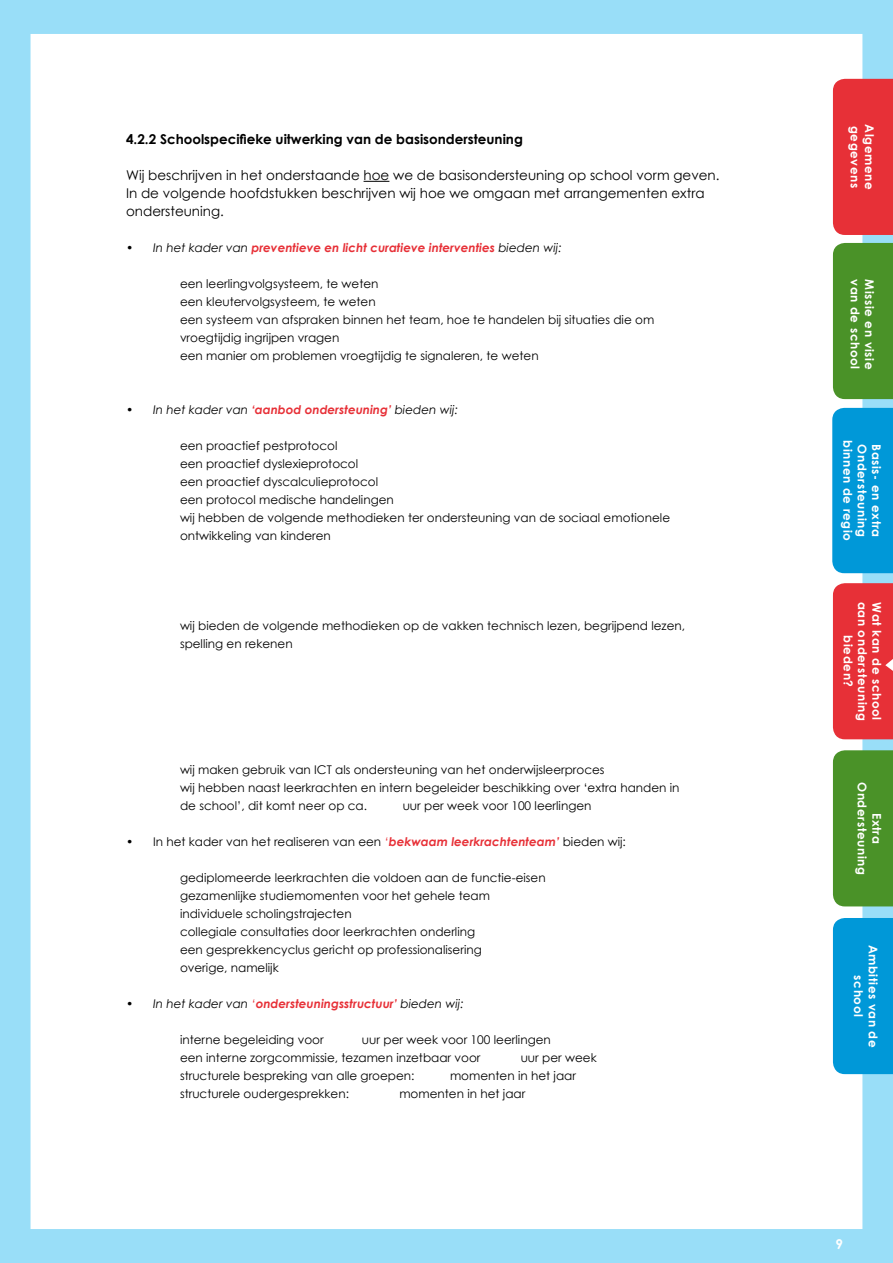
<style>
.page{position:relative;width:893px;height:1263px;background:#99def8}
.page>*{position:absolute;margin:0;border:0;box-sizing:border-box;transform-origin:0 0}
.t1{font:13.5px/18px "Century Gothic";color:#000}
.t2{font:700 13.5px "Century Gothic";color:#000}
.t3{font:700 13.5px "Century Gothic";color:#fff}
.t4{font:12px/18px "Century Gothic";color:#000}
.t5{font:700 12px/14.4px "Century Gothic";letter-spacing:.05em;color:#fff;text-align:center}
.t6{font:italic 12px "Century Gothic";color:#000}
.t7{font:italic 700 12px "Century Gothic";color:#e73037}
.s1{font-weight:400;color:#000}
.s2{font-weight:700;color:#e73037}
.s3{font-style:italic;color:#e73037}
.s4{font-weight:700;font-style:italic;color:#e73037}
.s5{color:#e73037}
</style>
<div class="page">
<div style="left:31px;top:34px;width:831px;height:1195px;background:#fff"></div>
<div style="left:833px;top:79px;width:60px;height:156px;background:#e73037"></div>
<div style="left:833px;top:243px;width:60px;height:156px;background:#4a9228"></div>
<div style="left:832px;top:408px;width:61px;height:165px;background:#0098d8"></div>
<div style="left:833px;top:750px;width:60px;height:156px;background:#4a9228"></div>
<div style="left:833px;top:918px;width:60px;height:156px;background:#0098d8"></div>
<svg style="left:364px;top:181px;width:25px;height:1px"></svg>
<div style="left:833px;top:583px;width:60px;height:156px;background:#e73037"></div>
<p class="t2" style="left:126px;top:131px;width:398px">4.2.2 Schoolspecifieke uitwerking van de basisondersteuning</p>
<p class="t1" style="left:126px;top:166px;width:595px">Wij beschrijven in het onderstaande hoe we de basisondersteuning op school vorm geven.<br>In de volgende hoofdstukken beschrijven wij hoe we omgaan met arrangementen extra ondersteuning.</p>
<p class="t7" style="left:126px;top:240px;width:437px"><span class="s1">• In het kader van</span> preventieve en licht curatieve interventies <span class="s1">bieden wij:</span></p>
<p class="t4" style="left:180px;top:274px;width:476px">een leerlingvolgsysteem, te weten<br>een kleutervolgsysteem, te weten<br>een systeem van afspraken binnen het team, hoe te handelen bij situaties die om vroegtijdig ingrijpen vragen<br>een manier om problemen vroegtijdig te signaleren, te weten</p>
<p class="t6" style="left:126px;top:402px;width:333px">• In het kader van <span class="s2">‘aanbod ondersteuning’</span> bieden wij:</p>
<p class="t4" style="left:180px;top:436px;width:492px">een proactief pestprotocol<br>een proactief dyslexieprotocol<br>een proactief dyscalculieprotocol<br>een protocol medische handelingen<br>wij hebben de volgende methodieken ter ondersteuning van de sociaal emotionele ontwikkeling van kinderen</p>
<p class="t4" style="left:180px;top:616px;width:507px">wij bieden de volgende methodieken op de vakken technisch lezen, begrijpend lezen, spelling en rekenen</p>
<p class="t4" style="left:180px;top:760px;width:501px">wij maken gebruik van ICT als ondersteuning van het onderwijsleerproces<br>wij hebben naast leerkrachten en intern begeleider beschikking over ‘extra handen in de school’, dit komt neer op ca.</p>
<p class="t4" style="left:403px;top:796px;width:190px">uur per week voor 100 leerlingen</p>
<p class="t4" style="left:126px;top:832px;width:501px">• In het kader van het realiseren van een <span class="s3">‘</span><span class="s4">bekwaam leerkrachtenteam’</span> bieden wij:</p>
<p class="t4" style="left:180px;top:868px;width:367px">gediplomeerde leerkrachten die voldoen aan de functie-eisen gezamenlijke studiemomenten voor het gehele team individuele scholingstrajecten<br>collegiale consultaties door leerkrachten onderling<br>een gesprekkencyclus gericht op professionalisering<br>overige, namelijk</p>
<p class="t6" style="left:126px;top:996px;width:339px">• In het kader van <span class="s5">‘</span><span class="s2">ondersteuningsstructuur’</span> bieden wij:</p>
<p class="t4" style="left:180px;top:1030px;width:145px">interne begeleiding voor</p>
<p class="t4" style="left:180px;top:1030px;width:372px;text-indent:182px">uur per week voor 100 leerlingen een interne zorgcommissie, tezamen inzetbaar voor</p>
<p class="t4" style="left:521px;top:1048px;width:78px">uur per week</p>
<p class="t4" style="left:180px;top:1066px;width:236px">structurele bespreking van alle groepen:</p>
<p class="t4" style="left:450px;top:1066px;width:127px">momenten in het jaar</p>
<p class="t4" style="left:180px;top:1084px;width:171px">structurele oudergesprekken:</p>
<p class="t4" style="left:399px;top:1084px;width:127px">momenten in het jaar</p>
<p class="t5" style="left:863px;top:126px;width:64px;rotate:90deg">gegevens</p>
<p class="t5" style="left:877px;top:124px;width:67px;rotate:90deg">Algemene</p>
<p class="t5" style="left:863px;top:279px;width:91px;rotate:90deg">van de school</p>
<p class="t5" style="left:877px;top:279px;width:92px;rotate:90deg">Missie en visie</p>
<p class="t5" style="left:855px;top:440px;width:102px;rotate:90deg">binnen de regio</p>
<p class="t5" style="left:870px;top:444px;width:94px;rotate:90deg">Ondersteuning</p>
<p class="t5" style="left:884px;top:444px;width:95px;rotate:90deg">Basis- en extra</p>
<p class="t5" style="left:870px;top:602px;width:121px;rotate:90deg">aan ondersteuning</p>
<p class="t5" style="left:884px;top:602px;width:120px;rotate:90deg">Wat kan de school</p>
<p class="t5" style="left:855px;top:635px;width:53px;rotate:90deg">bieden?</p>
<p class="t5" style="left:884px;top:782px;width:94px;rotate:90deg">Extra<br>Ondersteuning</p>
<p class="t5" style="left:880px;top:944px;width:104px;rotate:90deg">Ambities van de school</p>
<p class="t3" style="left:835px;top:1236px;width:9px">9</p>
</div>
